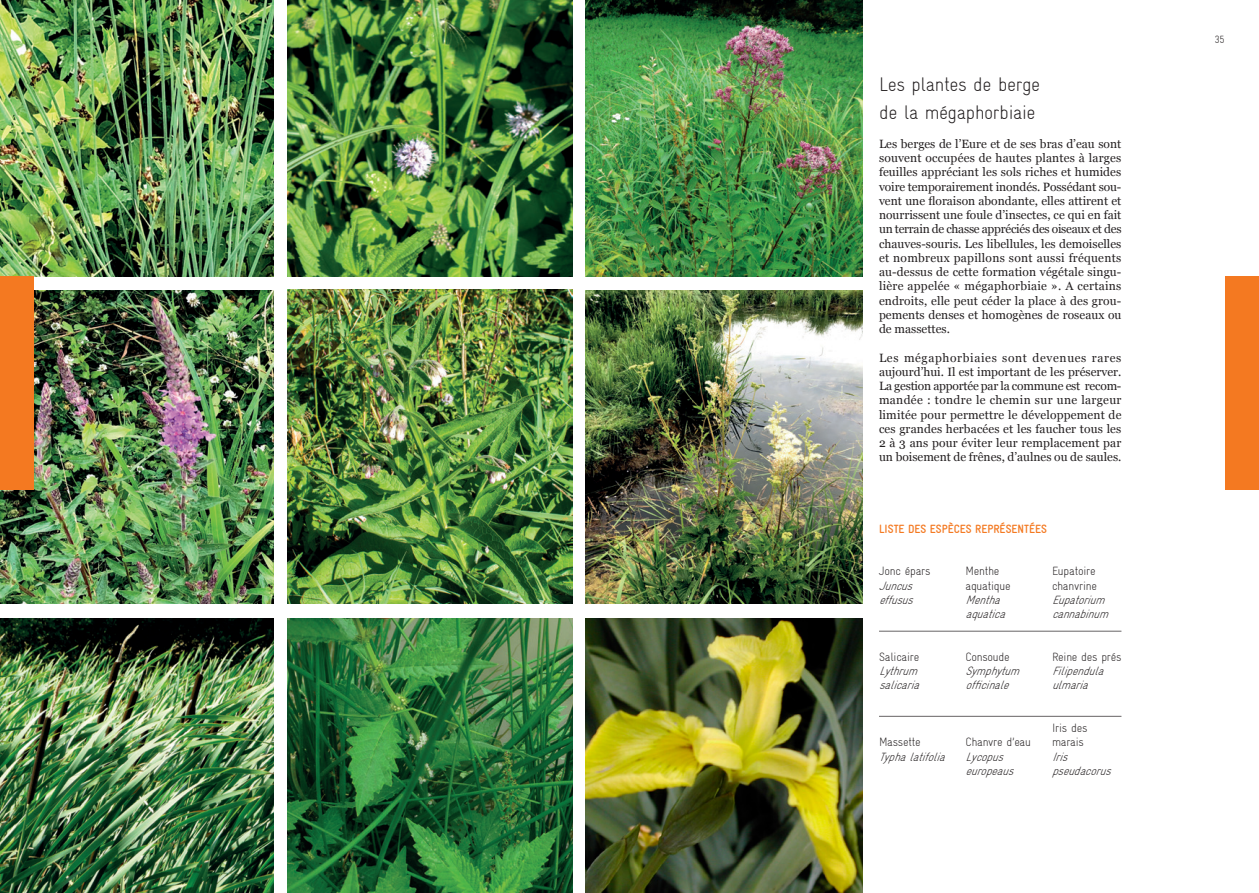
<style>
.page{position:relative;width:1259px;height:893px;background:#fff}
.page>*{position:absolute;margin:0;border:0;box-sizing:border-box;transform-origin:0 0}
.Livret_A5_-_Paragraphe_-_Sous-titre_P{font:19.5px/28.5px "Gravur Condensed Light CE";letter-spacing:-.02em;color:#231f20}
.Livret_A5_-_Paragraphe_-_Texte_courant__{font:12px/14.2px "Georgia";letter-spacing:.005em;color:#231f20;text-align:justify}
.Livret_A5_-_Légende{font:italic 12px/14.2px "Gravur Condensed Light CE";color:#231f20}
.Livret_A5_-_Légende-2{font:12px/14.2px "Gravur Condensed Light CE";letter-spacing:-.02em;color:#231f20}
.Livret_A5_-_Titre_des_légendes__pour_les{font:12px "Gravur Condensed Bold CE";color:#f47921}
.t1{font:10.5px "Gravur Condensed Light CE";color:#231f20}
</style>
<div class="page">
<img style="left:0;top:0;width:273px;height:276px">
<img style="left:287px;top:0;width:285px;height:276px">
<img style="left:585px;top:0;width:277px;height:276px">
<img style="left:0;top:290px;width:273px;height:314px">
<img style="left:585px;top:290px;width:277px;height:314px">
<img style="left:0;top:618px;width:273px;height:275px">
<img style="left:585px;top:618px;width:277px;height:275px">
<img style="left:287px;top:618px;width:285px;height:275px">
<img style="left:287px;top:289px;width:285px;height:315px">
<hr style="left:879px;top:631px;width:242px;height:1px;background:#231f20">
<hr style="left:879px;top:716px;width:242px;height:1px;background:#231f20">
<div style="left:0;top:276px;width:34px;height:213px;background:#f47921"></div>
<div style="left:1225px;top:276px;width:34px;height:213px;background:#f47921"></div>
<p class="Livret_A5_-_Paragraphe_-_Sous-titre_P" style="left:879px;top:70px;width:163px">Les plantes de berge de la mégaphorbiaie</p>
<p class="Livret_A5_-_Paragraphe_-_Texte_courant__" style="left:879px;top:136px;width:244px">Les berges de l’Eure et de ses bras d’eau sont souvent occupées de hautes plantes à larges feuilles appréciant les sols riches et humides voire temporairement inondés. Possédant sou&shy;vent une floraison abondante, elles attirent et nourrissent une foule d’insectes, ce qui en fait un terrain de chasse appréciés des oiseaux et des chauves-souris. Les libellules, les demoiselles et nombreux papillons sont aussi fréquents au-dessus de cette formation végétale singu&shy;lière appelée « mégaphorbiaie ». A certains endroits, elle peut céder la place à des grou&shy;pements denses et homogènes de roseaux ou de massettes.</p>
<p class="Livret_A5_-_Paragraphe_-_Texte_courant__" style="left:879px;top:350px;width:244px">Les mégaphorbiaies sont devenues rares aujourd’hui. Il est important de les préserver.<br>La gestion apportée par la commune est recom&shy;mandée : tondre le chemin sur une largeur limitée pour permettre le développement de ces grandes herbacées et les faucher tous les 2 à 3 ans pour éviter leur remplacement par un boisement de frênes, d’aulnes ou de saules.</p>
<p class="Livret_A5_-_Titre_des_légendes__pour_les" style="left:879px;top:522px;width:169px">LISTE DES ESPÈCES REPRÉSENTÉES</p>
<p class="Livret_A5_-_Légende-2" style="left:879px;top:564px;width:53px">Jonc épars</p>
<p class="Livret_A5_-_Légende" style="left:879px;top:578px;width:40px">Juncus effusus</p>
<p class="Livret_A5_-_Légende-2" style="left:879px;top:650px;width:42px">Salicaire</p>
<p class="Livret_A5_-_Légende" style="left:879px;top:664px;width:46px">Lythrum salicaria</p>
<p class="Livret_A5_-_Légende-2" style="left:879px;top:735px;width:43px">Massette</p>
<p class="Livret_A5_-_Légende" style="left:879px;top:749px;width:72px">Typhalatifolia</p>
<p class="Livret_A5_-_Légende-2" style="left:965px;top:564px;width:47px">Menthe aquatique</p>
<p class="Livret_A5_-_Légende" style="left:965px;top:593px;width:46px">Mentha aquatica</p>
<p class="Livret_A5_-_Légende-2" style="left:965px;top:650px;width:46px">Consoude</p>
<p class="Livret_A5_-_Légende" style="left:965px;top:664px;width:60px">Symphytum officinale</p>
<p class="Livret_A5_-_Légende-2" style="left:965px;top:735px;width:67px">Chanvre d’eau</p>
<p class="Livret_A5_-_Légende" style="left:965px;top:749px;width:54px">Lycopus europeaus</p>
<p class="Livret_A5_-_Légende-2" style="left:1052px;top:564px;width:46px">Eupatoire chanvrine</p>
<p class="Livret_A5_-_Légende" style="left:1052px;top:593px;width:62px">Eupatorium cannabinum</p>
<p class="Livret_A5_-_Légende-2" style="left:1052px;top:650px;width:71px">Reine des prés</p>
<p class="Livret_A5_-_Légende" style="left:1052px;top:664px;width:58px">Filipendula ulmaria</p>
<p class="Livret_A5_-_Légende-2" style="left:1052px;top:721px;width:37px">Iris des marais</p>
<p class="Livret_A5_-_Légende" style="left:1052px;top:749px;width:65px">Iris pseudacorus</p>
<p class="t1" style="left:1214px;top:34px;width:12px">35</p>
</div>
